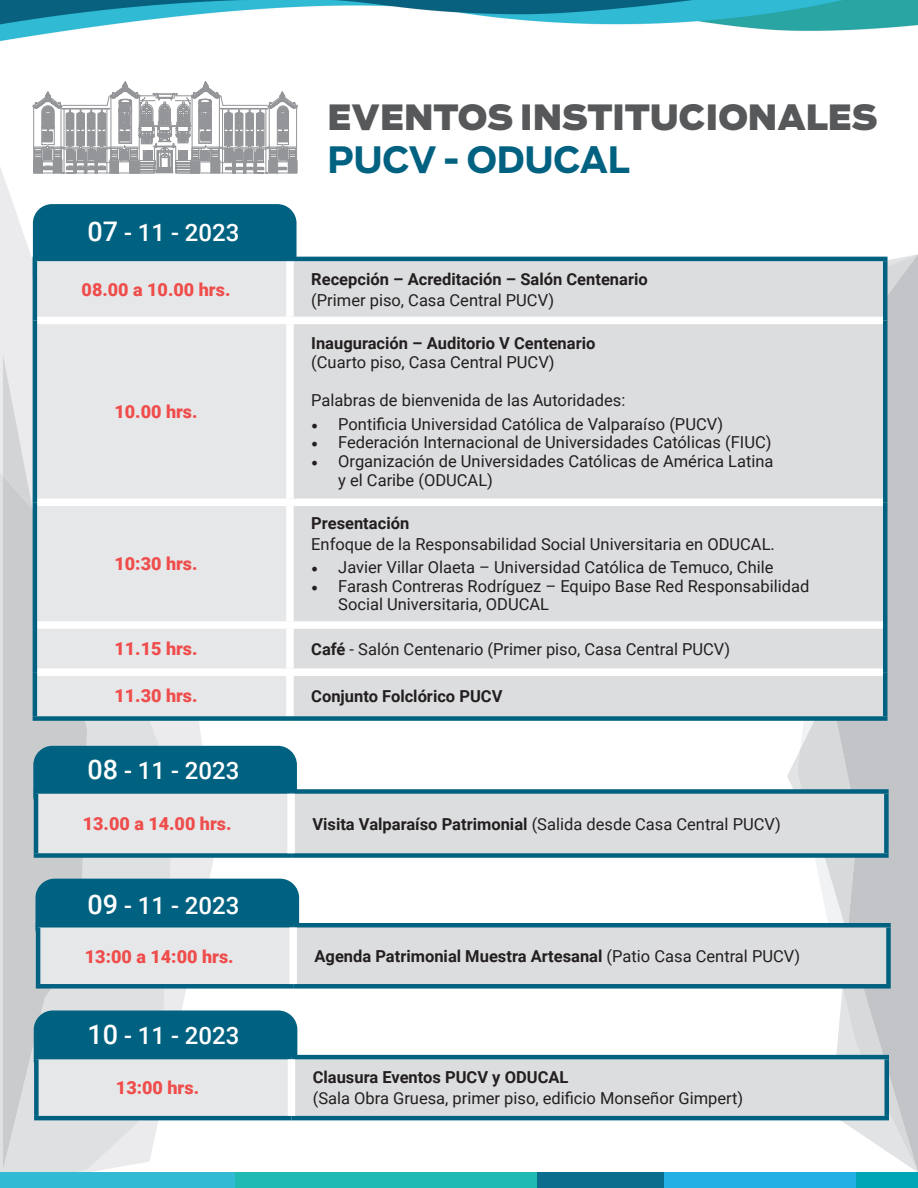
<style>
.page{position:relative;width:918px;height:1188px;background:#fff}
.page>*{position:absolute;margin:0;border:0;box-sizing:border-box;transform-origin:0 0}
.t1{font:700 36px "Boomer";letter-spacing:-.005em;color:#006180}
.t2{font:900 34.5px "Boomer";color:#57585a}
.t3{font:500 24px "Roboto";color:#fff}
.t4{font:900 18px "Roboto";color:#ef4d4b}
.t5{font:16.5px/18.8px "Roboto";color:#231f20}
.t6{font:700 16.5px "Roboto";color:#231f20}
.s1{font-size:27px}
.s2{font-family:"Minion Pro";font-size:18px}
.s3{font-weight:700}
.s4{font-weight:400}
</style>
<div class="page">
<img style="left:0;top:0;width:918px;height:42px">
<svg style="left:799px;top:721px;width:22px;height:400px"></svg>
<svg style="left:821px;top:721px;width:10px;height:400px"></svg>
<svg style="left:831px;top:254px;width:87px;height:918px;background:#cbcccf"></svg>
<svg style="left:0;top:167px;width:217px;height:954px"></svg>
<svg style="left:0;top:472px;width:174px;height:700px;background:#e3e4e6"></svg>
<svg style="left:3px;top:353px;width:30px;height:123px;background:#dee0e2"></svg>
<svg style="left:3px;top:476px;width:84px;height:695px;background:#cdcfd1"></svg>
<div style="left:0;top:1172px;width:235px;height:16px;background:#30bad4"></div>
<div style="left:235px;top:1172px;width:303px;height:16px;background:#1dbbb1"></div>
<div style="left:538px;top:1172px;width:126px;height:16px;background:#0a6d8e"></div>
<div style="left:664px;top:1172px;width:193px;height:16px;background:#25b0e5"></div>
<div style="left:857px;top:1173px;width:61px;height:15px;background:#00a5b6"></div>
<div style="left:33px;top:204px;width:264px;height:92px;background:#006180;border-radius:19px"></div>
<div style="left:37px;top:261px;width:249px;height:455px;background:#e6e7e9"></div>
<div style="left:294px;top:261px;width:589px;height:455px;background:#dcdddf"></div>
<div style="left:286px;top:261px;width:8px;height:56px;background:#fff"></div>
<div style="left:37px;top:317px;width:253px;height:7px;background:#fff"></div>
<div style="left:290px;top:317px;width:593px;height:7px;background:#fff"></div>
<div style="left:37px;top:499px;width:253px;height:7px;background:#fff"></div>
<div style="left:290px;top:499px;width:593px;height:7px;background:#fff"></div>
<div style="left:37px;top:621px;width:253px;height:8px;background:#fff"></div>
<div style="left:290px;top:621px;width:593px;height:8px;background:#fff"></div>
<div style="left:37px;top:668px;width:253px;height:8px;background:#fff"></div>
<div style="left:290px;top:668px;width:593px;height:8px;background:#fff"></div>
<hr style="left:33px;top:261px;width:4px;height:59px;background:#006180">
<hr style="left:290px;top:257px;width:598px;height:4px;background:#006180">
<div style="left:883px;top:261px;width:5px;height:59px;background:#006180"></div>
<hr style="left:33px;top:320px;width:4px;height:182px;background:#006180">
<div style="left:883px;top:320px;width:5px;height:182px;background:#006180"></div>
<hr style="left:33px;top:502px;width:4px;height:123px;background:#006180">
<div style="left:883px;top:502px;width:5px;height:123px;background:#006180"></div>
<hr style="left:33px;top:625px;width:4px;height:47px;background:#006180">
<div style="left:883px;top:625px;width:5px;height:47px;background:#006180"></div>
<hr style="left:33px;top:672px;width:4px;height:44px;background:#006180">
<div style="left:883px;top:672px;width:5px;height:44px;background:#006180"></div>
<div style="left:33px;top:716px;width:257px;height:5px;background:#006180"></div>
<div style="left:290px;top:716px;width:598px;height:5px;background:#006180"></div>
<svg style="left:33px;top:81px;width:265px;height:93px"></svg>
<div style="left:33px;top:746px;width:264px;height:69px;background:#006180;border-radius:19px"></div>
<div style="left:36px;top:791px;width:255px;height:65px;background:#e6e7e9"></div>
<div style="left:291px;top:791px;width:595px;height:65px;background:#dcdddf"></div>
<div style="left:34px;top:789px;width:257px;height:5px;background:#006180"></div>
<hr style="left:34px;top:794px;width:4px;height:59px;background:#006180">
<div style="left:291px;top:789px;width:598px;height:5px;background:#006180"></div>
<div style="left:884px;top:794px;width:5px;height:59px;background:#006180"></div>
<div style="left:34px;top:853px;width:257px;height:5px;background:#006180"></div>
<div style="left:291px;top:853px;width:598px;height:5px;background:#006180"></div>
<div style="left:287px;top:794px;width:8px;height:59px;background:#fff"></div>
<div style="left:34px;top:1010px;width:263px;height:69px;background:#006180;border-radius:19px"></div>
<div style="left:36px;top:1057px;width:255px;height:61px;background:#e6e7e9"></div>
<div style="left:291px;top:1057px;width:596px;height:61px;background:#dcdddf"></div>
<hr style="left:34px;top:1055px;width:257px;height:4px;background:#006180">
<div style="left:34px;top:1059px;width:5px;height:57px;background:#006180"></div>
<hr style="left:291px;top:1055px;width:598px;height:4px;background:#006180">
<div style="left:884px;top:1059px;width:5px;height:57px;background:#006180"></div>
<hr style="left:34px;top:1116px;width:257px;height:4px;background:#006180">
<hr style="left:291px;top:1116px;width:598px;height:4px;background:#006180">
<div style="left:288px;top:1059px;width:7px;height:57px;background:#fff"></div>
<div style="left:35px;top:879px;width:264px;height:69px;background:#006180;border-radius:19px"></div>
<div style="left:38px;top:925px;width:255px;height:61px;background:#e6e7e9"></div>
<div style="left:293px;top:925px;width:595px;height:61px;background:#dcdddf"></div>
<div style="left:36px;top:923px;width:257px;height:5px;background:#006180"></div>
<hr style="left:36px;top:928px;width:4px;height:56px;background:#006180">
<div style="left:293px;top:923px;width:598px;height:5px;background:#006180"></div>
<div style="left:886px;top:928px;width:5px;height:56px;background:#006180"></div>
<div style="left:36px;top:984px;width:257px;height:5px;background:#006180"></div>
<div style="left:293px;top:984px;width:598px;height:5px;background:#006180"></div>
<div style="left:289px;top:928px;width:8px;height:56px;background:#fff"></div>
<h3 class="t3" style="left:87px;top:216px;width:154px"><span class="s1">07</span> - 11 - 2023</h3>
<p class="t4" style="left:82px;top:277px;width:150px">08.00 a 10.00 hrs.</p>
<p class="t4" style="left:114px;top:399px;width:85px">10.00 hrs.</p>
<p class="t4" style="left:114px;top:551px;width:85px">10:30 hrs.</p>
<h2 class="t2" style="left:327px;top:95px;width:552px">EVENTOS INSTITUCIONALES</h2>
<h1 class="t1" style="left:327px;top:137px;width:304px">PUCV - ODUCAL</h1>
<p class="t6" style="left:311px;top:268px;width:338px">Recepción – Acreditación – Salón Centenario</p>
<p class="t5" style="left:311px;top:291px;width:244px">(Primer piso, Casa Central PUCV)</p>
<p class="t6" style="left:311px;top:332px;width:286px">Inauguración – Auditorio V Centenario</p>
<p class="t5" style="left:311px;top:352px;width:245px">(Cuarto piso, Casa Central PUCV)</p>
<p class="t5" style="left:311px;top:390px;width:316px">Palabras de bienvenida de las Autoridades:</p>
<p class="t5" style="left:311px;top:414px;width:413px"><span class="s2">•</span> Pontificia Universidad Católica de Valparaíso (PUCV)</p>
<p class="t5" style="left:311px;top:432px;width:462px"><span class="s2">•</span> Federación Internacional de Universidades Católicas (FIUC)</p>
<p class="t5" style="left:338px;top:451px;width:437px;text-indent:-27px"><span class="s2">•</span> Organización de Universidades Católicas de América Latina y el Caribe (ODUCAL)</p>
<p class="t6" style="left:311px;top:512px;width:100px">Presentación</p>
<p class="t5" style="left:311px;top:535px;width:465px">Enfoque de la Responsabilidad Social Universitaria en ODUCAL.</p>
<p class="t5" style="left:311px;top:557px;width:464px"><span class="s2">•</span> Javier Villar Olaeta – Universidad Católica de Temuco, Chile</p>
<p class="t5" style="left:338px;top:576px;width:473px;text-indent:-27px"><span class="s2">•</span> Farash Contreras Rodríguez – Equipo Base Red Responsabilidad<br>Social Universitaria, ODUCAL</p>
<p class="t4" style="left:114px;top:636px;width:85px">11.15 hrs.</p>
<p class="t5" style="left:311px;top:639px;width:421px"><span class="s3">Café</span> - Salón Centenario (Primer piso, Casa Central PUCV)</p>
<p class="t4" style="left:114px;top:683px;width:85px">11.30 hrs.</p>
<p class="t6" style="left:311px;top:684px;width:193px">Conjunto Folclórico PUCV</p>
<h3 class="t3" style="left:87px;top:754px;width:154px"><span class="s1">08</span> - 11 - 2023</h3>
<p class="t4" style="left:83px;top:811px;width:150px">13.00 a 14.00 hrs.</p>
<p class="t5" style="left:312px;top:814px;width:470px"><span class="s3">Visita Valparaíso Patrimonial</span> (Salida desde Casa Central PUCV)</p>
<h3 class="t3" style="left:87px;top:889px;width:154px"><span class="s1">09</span> - 11 - 2023</h3>
<p class="t4" style="left:85px;top:944px;width:150px">13:00 a 14:00 hrs.</p>
<p class="t6" style="left:314px;top:945px;width:487px">Agenda Patrimonial Muestra Artesanal <span class="s4">(Patio Casa Central PUCV)</span></p>
<h3 class="t3" style="left:87px;top:1018px;width:154px"><span class="s1">10</span> - 11 - 2023</h3>
<p class="t4" style="left:116px;top:1075px;width:85px">13:00 hrs.</p>
<p class="t6" style="left:313px;top:1066px;width:257px">Clausura Eventos PUCV y ODUCAL</p>
<p class="t5" style="left:313px;top:1088px;width:432px">(Sala Obra Gruesa, primer piso, edificio Monseñor Gimpert)</p>
</div>
